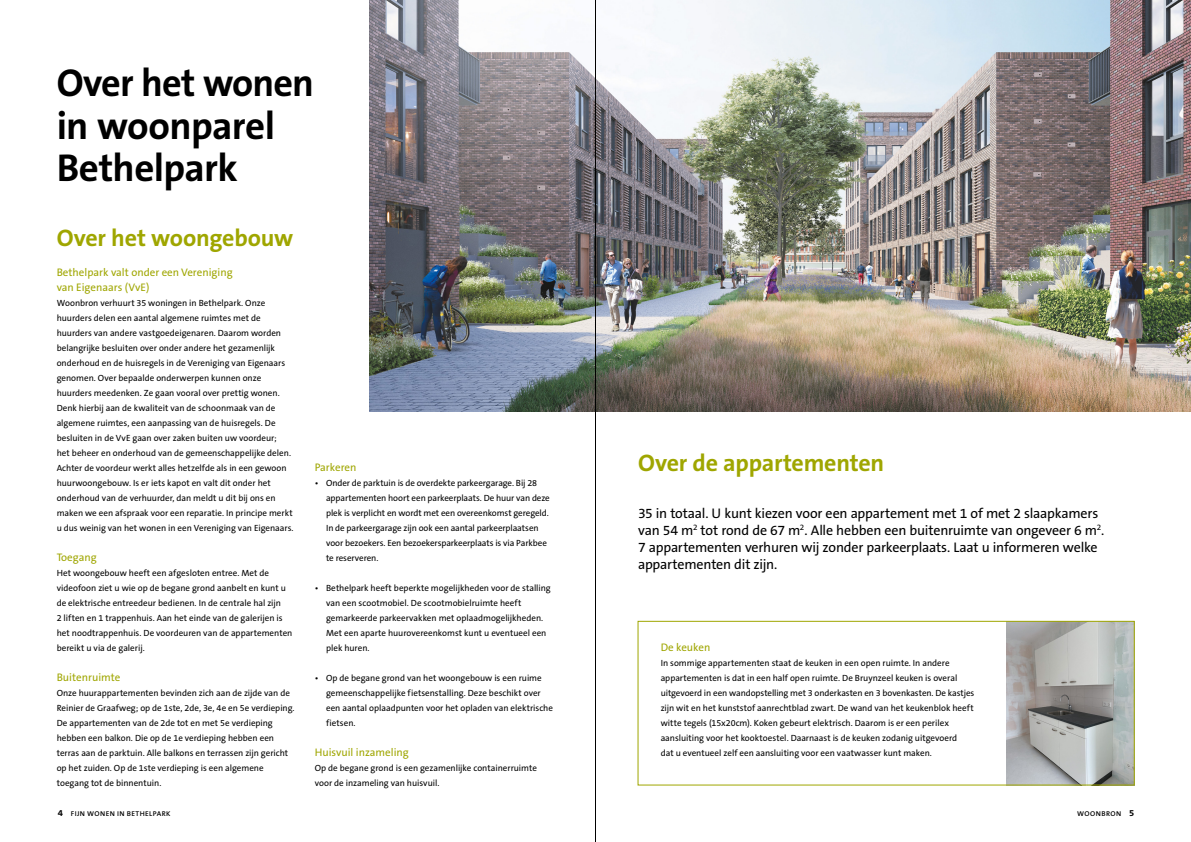
<style>
.page{position:relative;width:1191px;height:842px;background:#fff}
.page>*{position:absolute;margin:0;border:0;box-sizing:border-box;transform-origin:0 0}
.t1{font:700 39px/42.8px "The Sans B7";letter-spacing:-.02em;color:#000}
.t2{font:700 24px "The Sans B7";letter-spacing:-.01em;color:#9fa600}
.t3{font:14px/17px "The Sans B5 Plain";letter-spacing:-.015em;color:#000}
.t4{font:11px/15px "The Sans B5 Plain";color:#9fa600}
.t5{font:9px/15px "The Sans B5 Plain";color:#000}
.t6{font:600 7px "The Sans B6";letter-spacing:.055em;color:#000;scale:1.05 1}
.s1{font-family:"The Sans B7";font-weight:700;font-size:9px}
</style>
<div class="page">
<img style="left:1006px;top:623px;width:126px;height:160px">
<img style="left:369px;top:0;width:822px;height:411px">
<div style="left:638px;top:621px;width:496px;height:164px;border:1px solid #9fa600"></div>
<hr style="left:595px;top:0;width:1px;height:842px;background:#000">
<h1 class="t1" style="left:57px;top:62px;width:259px">Over het wonen in woonparel<br>Bethelpark</h1>
<h2 class="t2" style="left:57px;top:225px;width:238px">Over het woongebouw</h2>
<p class="t4" style="left:57px;top:265px;width:177px">Bethelpark valt onder een Vereniging van Eigenaars (VvE)</p>
<p class="t5" style="left:57px;top:296px;width:238px">Woonbron verhuurt 35 woningen in Bethelpark. Onze huurders delen een aantal algemene ruimtes met de huurders van andere vastgoedeigenaren. Daarom worden belangrijke besluiten over onder andere het gezamenlijk onderhoud en de huisregels in de Vereniging van Eigenaars genomen. Over bepaalde onderwerpen kunnen onze huurders meedenken. Ze gaan vooral over prettig wonen.<br>Denk hierbij aan de kwaliteit van de schoonmaak van de algemene ruimtes, een aanpassing van de huisregels. De besluiten in de VvE gaan over zaken buiten uw voordeur;<br>het beheer en onderhoud van de gemeenschappelijke delen.<br>Achter de voordeur werkt alles hetzelfde als in een gewoon huurwoongebouw. Is er iets kapot en valt dit onder het onderhoud van de verhuurder, dan meldt u dit bij ons en maken we een afspraak voor een reparatie. In principe merkt u dus weinig van het wonen in een Vereniging van Eigenaars.</p>
<p class="t4" style="left:57px;top:550px;width:42px">Toegang</p>
<p class="t5" style="left:57px;top:566px;width:237px">Het woongebouw heeft een afgesloten entree. Met de videofoon ziet u wie op de begane grond aanbelt en kunt u de elektrische entreedeur bedienen. In de centrale hal zijn<br>2 liften en 1 trappenhuis. Aan het einde van de galerijen is het noodtrappenhuis. De voordeuren van de appartementen bereikt u via de galerij.</p>
<p class="t4" style="left:57px;top:670px;width:65px">Buitenruimte</p>
<p class="t5" style="left:57px;top:686px;width:239px">Onze huurappartementen bevinden zich aan de zijde van de Reinier de Graafweg; op de 1ste, 2de, 3e, 4e en 5e verdieping.<br>De appartementen van de 2de tot en met 5e verdieping hebben een balkon. Die op de 1e verdieping hebben een terras aan de parktuin. Alle balkons en terrassen zijn gericht op het zuiden. Op de 1ste verdieping is een algemene toegang tot de binnentuin.</p>
<p class="t4" style="left:315px;top:460px;width:43px">Parkeren</p>
<p class="t5" style="left:326px;top:476px;width:225px;text-indent:-11px">• Onder de parktuin is de overdekte parkeergarage. Bij 28 appartementen hoort een parkeerplaats. De huur van deze plek is verplicht en wordt met een overeenkomst geregeld.<br>In de parkeergarage zijn ook een aantal parkeerplaatsen voor bezoekers. Een bezoekersparkeerplaats is via Parkbee te reserveren.</p>
<p class="t5" style="left:326px;top:581px;width:226px;text-indent:-11px">• Bethelpark heeft beperkte mogelijkheden voor de stalling van een scootmobiel. De scootmobielruimte heeft gemarkeerde parkeervakken met oplaadmogelijkheden.<br>Met een aparte huurovereenkomst kunt u eventueel een plek huren.</p>
<p class="t5" style="left:326px;top:671px;width:228px;text-indent:-11px">• Op de begane grond van het woongebouw is een ruime gemeenschappelijke fietsenstalling. Deze beschikt over een aantal oplaadpunten voor het opladen van elektrische fietsen.</p>
<p class="t4" style="left:315px;top:745px;width:96px">Huisvuil inzameling</p>
<p class="t5" style="left:315px;top:761px;width:224px">Op de begane grond is een gezamenlijke containerruimte voor de inzameling van huisvuil.</p>
<h2 class="t2" style="left:638px;top:450px;width:248px">Over de appartementen</h2>
<p class="t3" style="left:638px;top:505px;width:468px">35 in totaal. U kunt kiezen voor een appartement met 1 of met 2 slaapkamers van 54 m<sup>2</sup> tot rond de 67 m<sup>2</sup>. Alle hebben een buitenruimte van ongeveer 6 m<sup>2</sup>.<br>7 appartementen verhuren wij zonder parkeerplaats. Laat u informeren welke appartementen dit zijn.</p>
<p class="t4" style="left:660px;top:640px;width:51px">De keuken</p>
<p class="t5" style="left:660px;top:656px;width:315px">In sommige appartementen staat de keuken in een open ruimte. In andere appartementen is dat in een half open ruimte. De Bruynzeel keuken is overal uitgevoerd in een wandopstelling met 3 onderkasten en 3 bovenkasten. De kastjes zijn wit en het kunststof aanrechtblad zwart. De wand van het keukenblok heeft witte tegels (15x20cm). Koken gebeurt elektrisch. Daarom is er een perilex aansluiting voor het kooktoestel. Daarnaast is de keuken zodanig uitgevoerd<br>dat u eventueel zelf een aansluiting voor een vaatwasser kunt maken.</p>
<p class="t6" style="left:58px;top:810px;width:109px"><span class="s1">4</span> FIJN WONEN IN BETHELPARK</p>
<p class="t6" style="left:1077px;top:810px;width:56px">WOONBRON <span class="s1">5</span></p>
</div>
